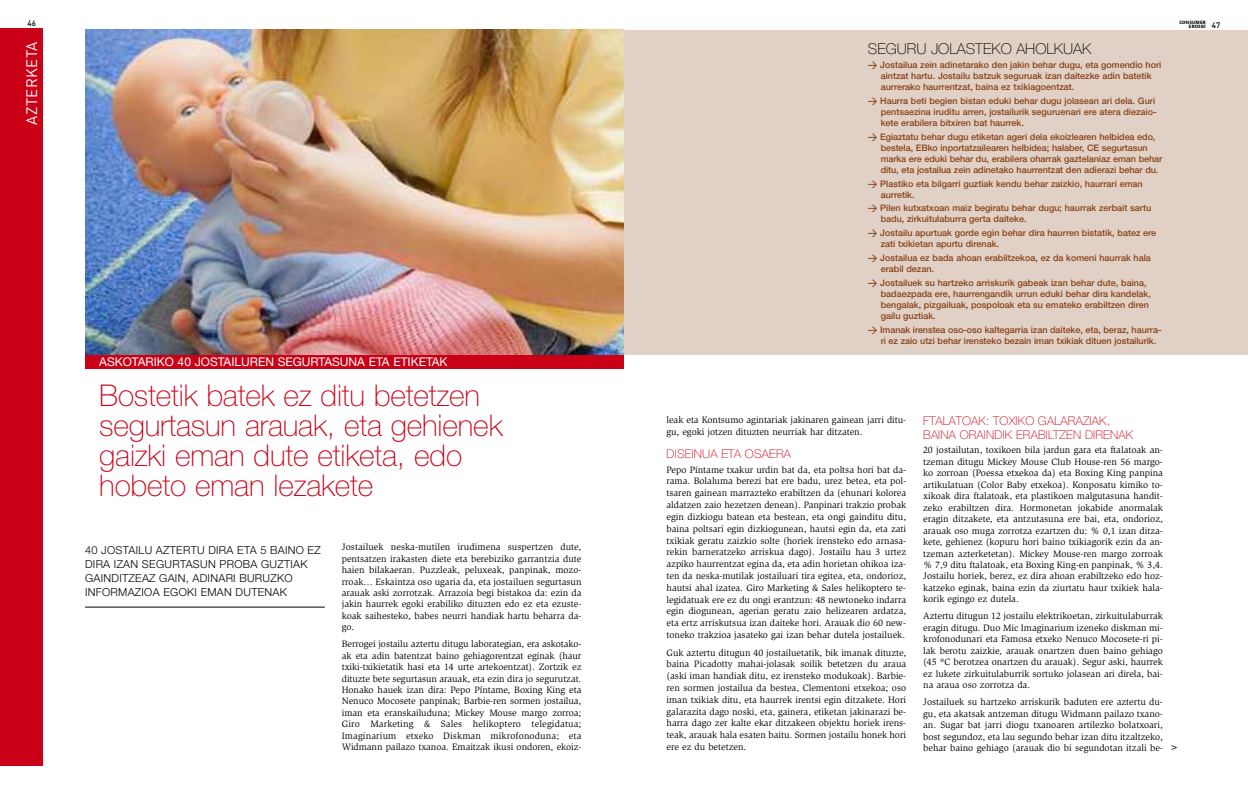
<style>
.page{position:relative;width:1248px;height:794px;background:#fff}
.page>*{position:absolute;margin:0;border:0;box-sizing:border-box;transform-origin:0 0}
.t1{font:100 30px/30px "Helvetica Neue";letter-spacing:-.005em;color:#ca0016}
.t2{font:100 15px "Helvetica Neue";color:#000}
.t3{font:15px "DIN";letter-spacing:.03em;color:#fff}
.t4{font:100 12px/14.1px "Helvetica Neue";letter-spacing:.015em;color:#ca0016}
.t5{font:12px "Helvetica Neue";color:#fff}
.t6{font:300 11px/14px "Helvetica Neue";letter-spacing:.03em;color:#000}
.t7{font:300 10px "Vialog LT";color:#000}
.t8{font:9.5px/11.8px "Slimbach";color:#000;text-align:justify}
.t9{font:500 9px/11px "Helvetica Neue";color:#884115}
.t10{font:500 8px "DIN";color:#000}
.t11{font:500 4.6px/4.3px "Formata";letter-spacing:.035em;color:#000}
.s1{font-family:"DIN";font-size:9.5px}
.s2{font-family:"DIN";font-size:8px}
</style>
<div class="page">
<div style="left:624px;top:30px;width:623px;height:324px;background:#e1d0c5"></div>
<div style="left:0;top:28px;width:43px;height:737px;background:#ca0016"></div>
<hr style="left:85px;top:607px;width:240px;height:1px;background:#000">
<div style="left:85px;top:354px;width:539px;height:15px;background:#ca0016"></div>
<img style="left:85px;top:30px;width:539px;height:324px">
<p class="t10" style="left:28px;top:18px;width:10px">46</p>
<h2 class="t3" style="left:23px;top:125px;width:85px;rotate:-90deg">AZTERKETA</h2>
<p class="t5" style="left:99px;top:357px;width:350px">ASKOTARIKO 40 JOSTAILUREN SEGURTASUNA ETA ETIKETAK</p>
<h1 class="t1" style="left:99px;top:383px;width:405px">Bostetik batek ez ditu betetzen segurtasun arauak, eta gehienek gaizki eman dute etiketa, edo hobeto eman lezakete</h1>
<p class="t6" style="left:85px;top:542px;width:237px">40 JOSTAILU AZTERTU DIRA ETA 5 BAINO EZ DIRA IZAN SEGURTASUN PROBA GUZTIAK GAINDITZEAZ GAIN, ADINARI BURUZKO INFORMAZIOA EGOKI EMAN DUTENAK</p>
<p class="t8" style="left:342px;top:542px;width:241px;line-height:11.4px">Jostailuek neska-mutilen irudimena suspertzen dute, pentsatzen irakasten diete eta berebiziko garrantzia dute haien bilakaeran. Puzzleak, peluxeak, panpinak, mozo&shy;rroak… Eskaintza oso ugaria da, eta jostailuen segurtasun arauak aski zorrotzak. Arrazoia begi bistakoa da: ezin da jakin haurrek egoki erabiliko dituzten edo ez eta ezuste&shy;koak saihesteko, babes neurri handiak hartu beharra da&shy;go.</p>
<p class="t8" style="left:342px;top:639px;width:241px;line-height:11.4px">Berrogei jostailu aztertu ditugu laborategian, era askotako&shy;ak eta adin batentzat baino gehiagorentzat eginak (haur txiki-txikietatik hasi eta 14 urte artekoentzat). Zortzik ez dituzte bete segurtasun arauak, eta ezin dira jo segurutzat.<br>Honako hauek izan dira: Pepo Píntame, Boxing King eta Nenuco Mocosete panpinak; Barbie-ren sormen jostailua, iman eta eranskailuduna; Mickey Mouse margo zorroa; Giro Marketing &amp; Sales helikoptero telegidatua; Imaginarium etxeko Diskman mikrofonoduna; eta Widmann pailazo txanoa. Emaitzak ikusi ondoren, ekoiz-</p>
<h2 class="t2" style="left:867px;top:43px;width:225px">SEGURU JOLASTEKO AHOLKUAK</h2>
<p class="t9" style="left:880px;top:60px;width:282px;text-indent:-13px"><span class="s1">&gt;</span> Jostailua zein adinetarako den jakin behar dugu, eta gomendio hori aintzat hartu. Jostailu batzuk seguruak izan daitezke adin batetik aurrerako haurrentzat, baina ez txikiagoentzat.</p>
<p class="t9" style="left:880px;top:96px;width:277px;text-indent:-13px"><span class="s1">&gt;</span> Haurra beti begien bistan eduki behar dugu jolasean ari dela. Guri pentsaezina iruditu arren, jostailurik seguruenari ere atera diezaio&shy;kete erabilera bitxiren bat haurrek.</p>
<p class="t9" style="left:880px;top:132px;width:283px;text-indent:-13px"><span class="s1">&gt;</span> Egiaztatu behar dugu etiketan ageri dela ekoizlearen helbidea edo, bestela, EBko inportatzailearen helbidea; halaber, CE segurtasun marka ere eduki behar du, erabilera oharrak gaztelaniaz eman behar ditu, eta jostailua zein adinetako haurrentzat den adierazi behar du.</p>
<p class="t9" style="left:880px;top:179px;width:263px;text-indent:-13px"><span class="s1">&gt;</span> Plastiko eta bilgarri guztiak kendu behar zaizkio, haurrari eman aurretik.</p>
<p class="t9" style="left:880px;top:204px;width:272px;text-indent:-13px"><span class="s1">&gt;</span> Pilen kutxatxoan maiz begiratu behar dugu; haurrak zerbait sartu badu, zirkuitulaburra gerta daiteke.</p>
<p class="t9" style="left:880px;top:228px;width:277px;text-indent:-13px"><span class="s1">&gt;</span> Jostailu apurtuak gorde egin behar dira haurren bistatik, batez ere zati txikietan apurtu direnak.</p>
<p class="t9" style="left:880px;top:253px;width:272px;text-indent:-13px"><span class="s1">&gt;</span> Jostailua ez bada ahoan erabiltzekoa, ez da komeni haurrak hala erabil dezan.</p>
<p class="t9" style="left:880px;top:278px;width:272px;text-indent:-13px"><span class="s1">&gt;</span> Jostailuek su hartzeko arriskurik gabeak izan behar dute, baina, badaezpada ere, haurrengandik urrun eduki behar dira kandelak, bengalak, pizgailuak, pospoloak eta su emateko erabiltzen diren gailu guztiak.</p>
<p class="t9" style="left:880px;top:325px;width:282px;text-indent:-13px"><span class="s1">&gt;</span> Imanak irenstea oso-oso kaltegarria izan daiteke, eta, beraz, haurra&shy;ri ez zaio utzi behar irensteko bezain iman txikiak dituen jostailurik.</p>
<p class="t11" style="left:1188px;top:21px;width:33px;text-indent:-10px">CONSUMER<br>EROSKI <span class="s2">47</span></p>
<p class="t8" style="left:666px;top:415px;width:241px">leak eta Kontsumo agintariak jakinaren gainean jarri ditu&shy;gu, egoki jotzen dituzten neurriak har ditzaten.</p>
<p class="t4" style="left:666px;top:448px;width:126px">DISEINUA ETA OSAERA</p>
<p class="t8" style="left:666px;top:464px;width:241px">Pepo Píntame txakur urdin bat da, eta poltsa hori bat da&shy;rama. Bolaluma berezi bat ere badu, urez betea, eta pol&shy;tsaren gainean marrazteko erabiltzen da (ehunari kolorea aldatzen zaio hezetzen denean). Panpinari trakzio probak egin dizkiogu batean eta bestean, eta ongi gainditu ditu, baina poltsari egin dizkiogunean, hautsi egin da, eta zati txikiak geratu zaizkio solte (horiek irensteko edo arnasa&shy;rekin barneratzeko arriskua dago). Jostailu hau 3 urtez azpiko haurrentzat egina da, eta adin horietan ohikoa iza&shy;ten da neska-mutilak jostailuari tira egitea, eta, ondorioz, hautsi ahal izatea. Giro Marketing &amp; Sales helikoptero te&shy;legidatuak ere ez du ongi erantzun: 48 newtoneko indarra egin diogunean, agerian geratu zaio helizearen ardatza, eta ertz arriskutsua izan daiteke hori. Arauak dio 60 new&shy;toneko trakzioa jasateko gai izan behar dutela jostailuek.</p>
<p class="t8" style="left:666px;top:647px;width:241px">Guk aztertu ditugun 40 jostailuetatik, bik imanak dituzte, baina Picadotty mahai-jolasak soilik betetzen du araua (aski iman handiak ditu, ez irensteko modukoak). Barbie&shy;ren sormen jostailua da bestea, Clementoni etxekoa; oso iman txikiak ditu, eta haurrek irentsi egin ditzakete. Hori galarazita dago noski, eta, gainera, etiketan jakinarazi be&shy;harra dago zer kalte ekar ditzakeen objektu horiek irens&shy;teak, arauak hala esaten baitu. Sormen jostailu honek hori ere ez du betetzen.</p>
<p class="t4" style="left:923px;top:415px;width:211px">FTALATOAK: TOXIKO GALARAZIAK,<br>BAINA ORAINDIK ERABILTZEN DIRENAK</p>
<p class="t8" style="left:923px;top:445px;width:241px;line-height:11.5px">20 jostailutan, toxikoen bila jardun gara eta ftalatoak an&shy;tzeman ditugu Mickey Mouse Club House-ren 56 margo&shy;ko zorroan (Poessa etxekoa da) eta Boxing King panpina artikulatuan (Color Baby etxekoa). Konposatu kimiko to&shy;xikoak dira ftalatoak, eta plastikoen malgutasuna handit&shy;zeko erabiltzen dira. Hormonetan jokabide anormalak eragin ditzakete, eta antzutasuna ere bai, eta, ondorioz, arauak oso muga zorrotza ezartzen du: % 0,1 izan ditza&shy;kete, gehienez (kopuru hori baino txikiagorik ezin da an&shy;tzeman azterketetan). Mickey Mouse-ren margo zorroak % 7,9 ditu ftalatoak, eta Boxing King-en panpinak, % 3,4.<br>Jostailu horiek, berez, ez dira ahoan erabiltzeko edo hoz&shy;katzeko eginak, baina ezin da ziurtatu haur txikiek hala&shy;korik egingo ez dutela.</p>
<p class="t8" style="left:923px;top:611px;width:241px;line-height:11.5px">Aztertu ditugun 12 jostailu elektrikoetan, zirkuitulaburrak eragin ditugu. Duo Mic Imaginarium izeneko diskman mi&shy;krofonodunari eta Famosa etxeko Nenuco Mocosete-ri pi&shy;lak berotu zaizkie, arauak onartzen duen baino gehiago (45 ºC berotzea onartzen du arauak). Segur aski, haurrek ez lukete zirkuitulaburrik sortuko jolasean ari direla, bai&shy;na araua oso zorrotza da.</p>
<p class="t8" style="left:923px;top:697px;width:241px;line-height:11.5px">Jostailuek su hartzeko arriskurik baduten ere aztertu du&shy;gu, eta akatsak antzeman ditugu Widmann pailazo txano&shy;an. Sugar bat jarri diogu txanoaren artilezko bolatxoari, bost segundoz, eta lau segundo behar izan ditu itzaltzeko, behar baino gehiago (arauak dio bi segundotan itzali be-</p>
<p class="t7" style="left:1171px;top:743px;width:7px">&gt;</p>
</div>
